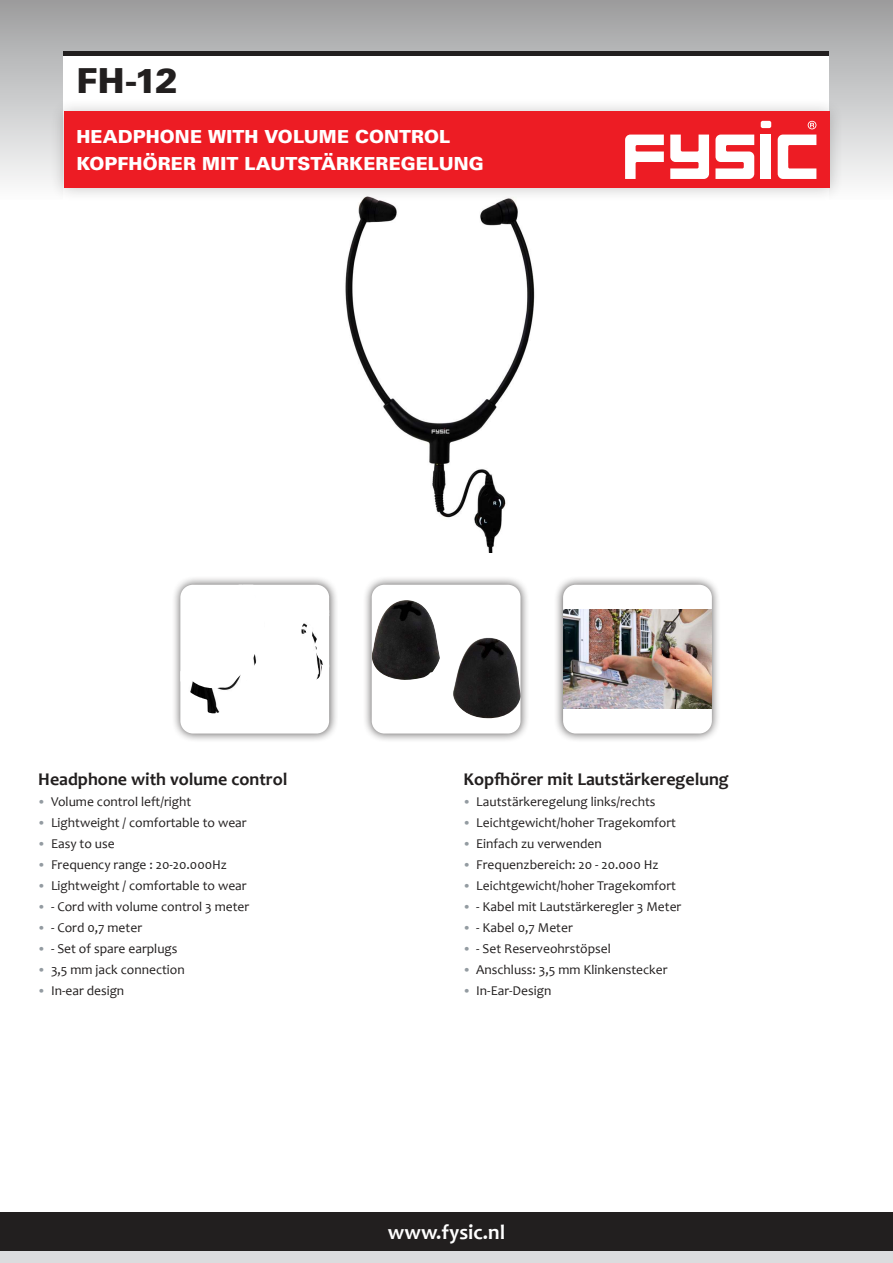
<style>
.page{position:relative;width:893px;height:1263px;background:#fff}
.page>*{position:absolute;margin:0;border:0;box-sizing:border-box;transform-origin:0 0}
.t1{font:900 34.5px "Univers LT Std";color:#221f1f}
.t2{font:700 21px "Candara";color:#fff}
.t3{font:900 18px/27px "Univers LT Std";letter-spacing:.005em;color:#fff}
.t4{font:700 18px "Candara";color:#221f1f}
.t5{font:13.5px "Candara";color:#221f1f}
.s1{font-family:"Calibri";font-weight:300;color:#939ba1}
</style>
<div class="page">
<div style="left:0;top:1242px;width:893px;height:21px;background:#dbdcde"></div>
<img style="left:0;top:1px;width:893px;height:181px">
<div style="left:64px;top:51px;width:765px;height:502px;background:#fff"></div>
<img style="left:345px;top:203px;width:190px;height:350px">
<hr style="left:64px;top:51px;width:765px;height:4px;background:#221f1f">
<div style="left:49px;top:97px;width:795px;height:106px;background:#221f1f;opacity:.25"></div>
<div style="left:64px;top:112px;width:766px;height:76px;background:#ed1c24"></div>
<div style="left:171px;top:576px;width:167px;height:167px;background:#221f1f;opacity:.75"></div>
<div style="left:180px;top:585px;width:149px;height:148px;background:#fff;border-radius:13px"></div>
<img style="left:180px;top:585px;width:149px;height:128px">
<div style="left:363px;top:576px;width:167px;height:167px;background:#221f1f;opacity:.75"></div>
<div style="left:372px;top:585px;width:148px;height:148px;background:#fff;border-radius:13px"></div>
<img style="left:372px;top:600px;width:149px;height:119px">
<div style="left:554px;top:576px;width:167px;height:167px;background:#221f1f;opacity:.75"></div>
<div style="left:563px;top:585px;width:149px;height:148px;background:#fff;border-radius:13px"></div>
<img style="left:563px;top:609px;width:149px;height:100px">
<svg style="left:808px;top:121px;width:8px;height:8px"></svg>
<div style="left:761px;top:121px;width:10px;height:7px;background:#fff;border-radius:2px"></div>
<svg style="left:778px;top:135px;width:38px;height:44px"></svg>
<svg style="left:715px;top:135px;width:39px;height:44px"></svg>
<svg style="left:625px;top:135px;width:39px;height:44px"></svg>
<div style="left:761px;top:135px;width:10px;height:44px;background:#fff"></div>
<svg style="left:670px;top:135px;width:39px;height:44px"></svg>
<div style="left:0;top:1212px;width:893px;height:38px;background:#221f1f"></div>
<h1 class="t1" style="left:77px;top:61px;width:103px">FH-12</h1>
<h3 class="t3" style="left:76px;top:123px;width:409px">HEADPHONE WITH VOLUME CONTROL<br>KOPFHÖRER MIT LAUTSTÄRKEREGELUNG</h3>
<h3 class="t4" style="left:38px;top:772px;width:251px">Headphone with volume control</h3>
<p class="t5" style="left:38px;top:796px;width:155px"><span class="s1">•</span> Volume control left/right</p>
<p class="t5" style="left:38px;top:817px;width:210px"><span class="s1">•</span> Lightweight / comfortable to wear</p>
<p class="t5" style="left:38px;top:838px;width:78px"><span class="s1">•</span> Easy to use</p>
<p class="t5" style="left:38px;top:859px;width:190px"><span class="s1">•</span> Frequency range : 20-20.000Hz</p>
<p class="t5" style="left:38px;top:880px;width:210px"><span class="s1">•</span> Lightweight / comfortable to wear</p>
<p class="t5" style="left:38px;top:901px;width:213px"><span class="s1">•</span> - Cord with volume control 3 meter</p>
<p class="t5" style="left:38px;top:922px;width:105px"><span class="s1">•</span> - Cord 0,7 meter</p>
<p class="t5" style="left:38px;top:943px;width:141px"><span class="s1">•</span> - Set of spare earplugs</p>
<p class="t5" style="left:38px;top:964px;width:148px"><span class="s1">•</span> 3,5 mm jack connection</p>
<p class="t5" style="left:38px;top:985px;width:88px"><span class="s1">•</span> In-ear design</p>
<h3 class="t4" style="left:463px;top:768px;width:267px">Kopfhörer mit Lautstärkeregelung</h3>
<p class="t5" style="left:463px;top:796px;width:194px"><span class="s1">•</span> Lautstärkeregelung links/rechts</p>
<p class="t5" style="left:463px;top:817px;width:214px"><span class="s1">•</span> Leichtgewicht/hoher Tragekomfort</p>
<p class="t5" style="left:463px;top:838px;width:140px"><span class="s1">•</span> Einfach zu verwenden</p>
<p class="t5" style="left:463px;top:859px;width:197px"><span class="s1">•</span> Frequenzbereich: 20 - 20.000 Hz</p>
<p class="t5" style="left:463px;top:880px;width:214px"><span class="s1">•</span> Leichtgewicht/hoher Tragekomfort</p>
<p class="t5" style="left:463px;top:901px;width:219px"><span class="s1">•</span> - Kabel mit Lautstärkeregler 3 Meter</p>
<p class="t5" style="left:463px;top:922px;width:111px"><span class="s1">•</span> - Kabel 0,7 Meter</p>
<p class="t5" style="left:463px;top:943px;width:149px"><span class="s1">•</span> - Set Reserveohrstöpsel</p>
<p class="t5" style="left:463px;top:964px;width:205px"><span class="s1">•</span> Anschluss: 3,5 mm Klinkenstecker</p>
<p class="t5" style="left:463px;top:985px;width:89px"><span class="s1">•</span> In-Ear-Design</p>
<h2 class="t2" style="left:388px;top:1219px;width:119px">www.fysic.nl</h2>
</div>
